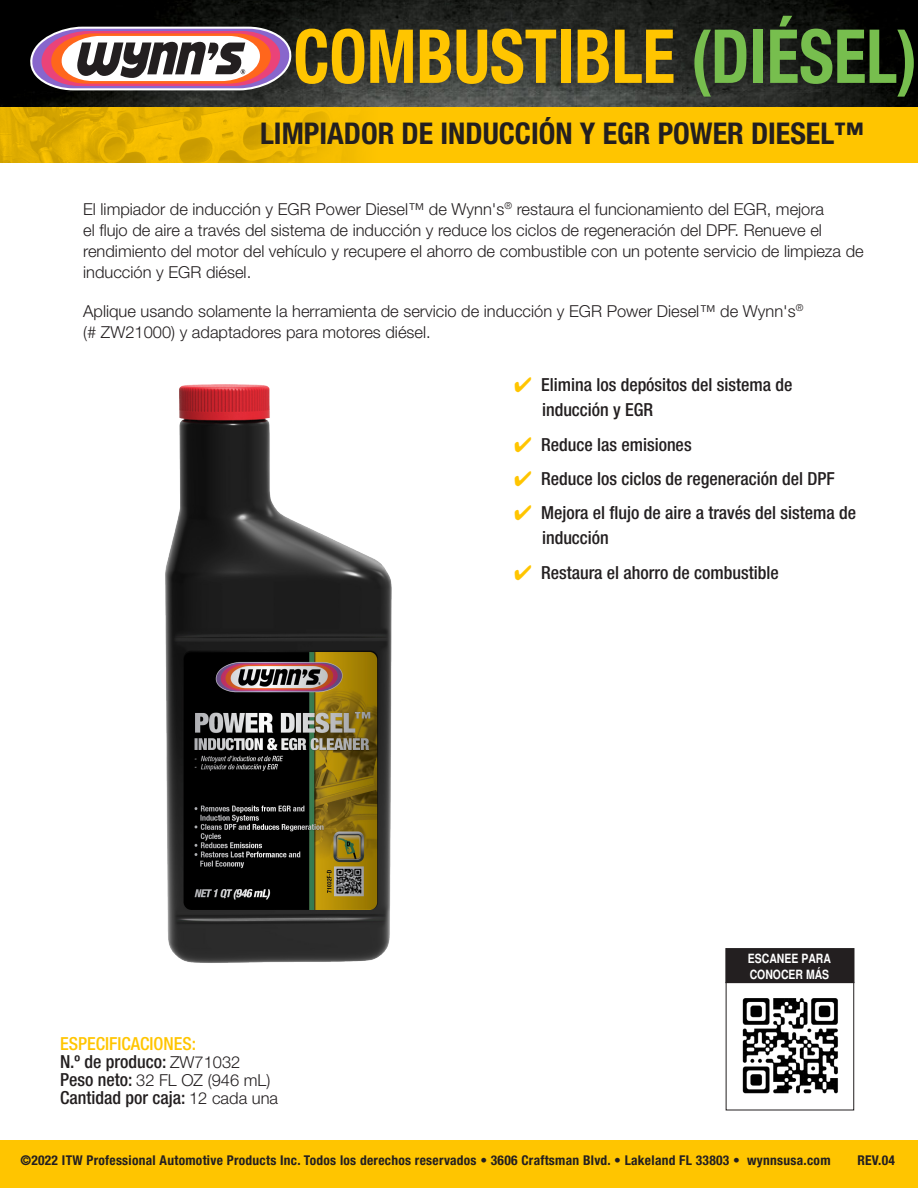
<style>
.page{position:relative;width:918px;height:1188px;background:#fff}
.page>*{position:absolute;margin:0;border:0;box-sizing:border-box;transform-origin:0 0}
.t1{font:700 condensed 74.55px "Helvetica Neue LT Std";color:#ffc500;scale:.9 1}
.t2{font:700 condensed 30px "Helvetica Neue LT Std";color:#231f20}
.t3{font:500 condensed 18px/25.5px "Helvetica Neue LT Std";color:#231f20}
.t4{font:500 condensed 18px/18px "Helvetica Neue LT Std";color:#ffc500}
.t5{font:300 16.5px/21px "Helvetica Neue LT Std";color:#231f20}
.t6{font:700 condensed 13.5px "Helvetica Neue LT Std";letter-spacing:.02em;color:#231f20}
.t7{font:700 condensed 12.75px/15.3px "Helvetica";color:#fff}
.s1{color:#77be4e}
.s2{color:#ffc500}
.s3{color:#231f20}
.s4{font-weight:300;font-stretch:normal;font-size:16.5px;color:#231f20}
.s5{font-weight:500;font-stretch:condensed;font-size:18px}
.s6{font-weight:300;font-stretch:normal;font-size:16.5px}
</style>
<div class="page">
<div style="left:0;top:1140px;width:918px;height:48px;background:#ffc500"></div>
<img style="left:0;top:0;width:918px;height:108px">
<div style="left:0;top:108px;width:918px;height:55px;background:#ffc500"></div>
<img style="left:0;top:108px;width:358px;height:55px">
<svg style="left:29px;top:27px;width:263px;height:63px"></svg>
<img style="left:742px;top:998px;width:96px;height:96px">
<div style="left:726px;top:949px;width:128px;height:33px;background:#231f20"></div>
<div style="left:725px;top:948px;width:129px;height:35px;border:2px solid #231f20"></div>
<img style="left:165px;top:384px;width:227px;height:579px">
<p class="t1" style="left:293px;top:11px;width:695px">COMBUSTIBLE <span class="s1">(DIÉSEL)</span></p>
<p class="t2" style="left:260px;top:116px;width:605px">LIMPIADOR DE INDUCCIÓN Y EGR POWER DIESEL™</p>
<p class="t5" style="left:83px;top:198px;width:782px">El limpiador de inducción y EGR Power Diesel™ de Wynn's<sup>®</sup> restaura el funcionamiento del EGR, mejora<br>el flujo de aire a través del sistema de inducción y reduce los ciclos de regeneración del DPF. Renueve el rendimiento del motor del vehículo y recupere el ahorro de combustible con un potente servicio de limpieza de inducción y EGR diésel.</p>
<p class="t5" style="left:83px;top:300px;width:722px">Aplique usando solamente la herramienta de servicio de inducción y EGR Power Diesel™ de Wynn's<sup>® </sup>(# ZW21000) y adaptadores para motores diésel.</p>
<p class="t3" style="left:542px;top:372px;width:252px;text-indent:-28px"><span class="s2">✔</span> Elimina los depósitos del sistema de inducción y EGR</p>
<p class="t3" style="left:514px;top:431px;width:179px"><span class="s2">✔</span> Reduce las emisiones</p>
<p class="t3" style="left:514px;top:465px;width:322px"><span class="s2">✔</span> Reduce los ciclos de regeneración del DPF</p>
<p class="t3" style="left:542px;top:500px;width:316px;text-indent:-28px"><span class="s2">✔</span> Mejora el flujo de aire a través del sistema de inducción</p>
<p class="t3" style="left:514px;top:559px;width:266px"><span class="s2">✔</span> Restaura el ahorro de combustible</p>
<p class="t4" style="left:60px;top:1035px;width:182px">ESPECIFICACIONES:<br><span class="s3">N.º de produco:</span> <span class="s4">ZW71032</span></p>
<p class="t5" style="left:60px;top:1070px;width:212px"><span class="s5">Peso neto:</span> 32 FL OZ (946 mL)</p>
<p class="t3" style="left:60px;top:1085px;width:219px">Cantidad por caja: <span class="s6">12 cada una</span></p>
<p class="t7" style="left:748px;top:951px;width:85px">ESCANEE PARA<br>CONOCER MÁS</p>
<p class="t6" style="left:20px;top:1152px;width:812px">©2022 ITW Professional Automotive Products Inc. Todos los derechos reservados • 3606 Craftsman Blvd. • Lakeland FL 33803 • wynnsusa.com</p>
<p class="t6" style="left:857px;top:1152px;width:39px">REV.04</p>
</div>
